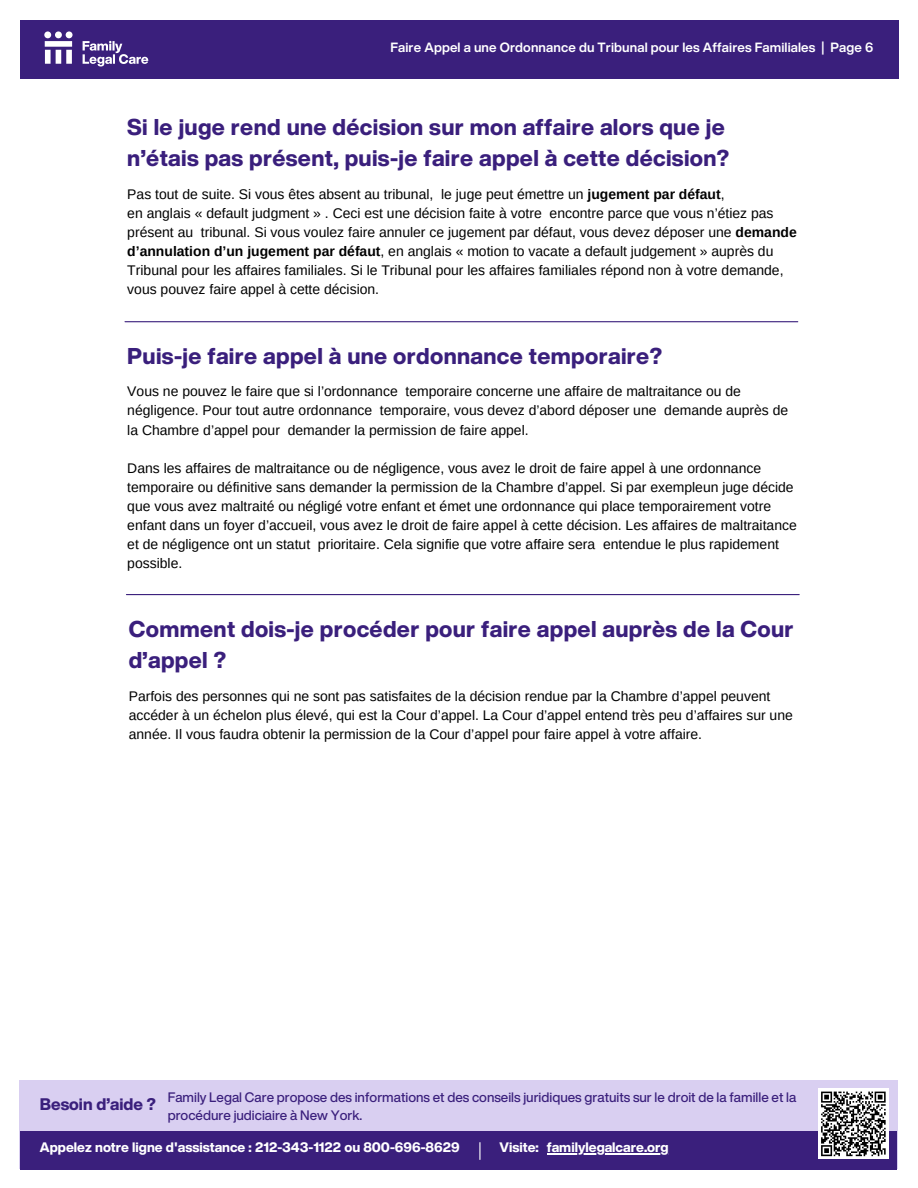
<style>
.page{position:relative;width:918px;height:1188px;background:#fff}
.page>*{position:absolute;margin:0;border:0;box-sizing:border-box;transform-origin:0 0}
.t1{font:800 22.5px/31.5px "Helvetica Now Display";letter-spacing:.015em;color:#3a1f7c}
.t2{font:800 16.5px "Helvetica Now Display";color:#3a1f7c}
.t3{font:13.95px/19.2px "Arimo";color:#000}
.t4{font:500 13.5px/18px "Helvetica Now Display";color:#3a1f7c}
.t5{font:800 13.5px "Helvetica Now Display";color:#fff}
.t6{font:700 13.2px "Helvetica Now Display";letter-spacing:.01em;color:#fff}
.s1{font-weight:700}
</style>
<div class="page">
<div style="left:20px;top:20px;width:878px;height:58px;background:#3a1f7c"></div>
<svg style="left:44px;top:31px;width:104px;height:36px"></svg>
<div style="left:19px;top:1080px;width:879px;height:89px;background:#d9cff1"></div>
<div style="left:20px;top:1131px;width:876px;height:38px;background:#3a1f7c"></div>
<hr style="left:547px;top:1153px;width:122px;height:1px;background:#fff">
<svg style="left:479px;top:1143px;width:2px;height:16px"></svg>
<div style="left:818px;top:1088px;width:71px;height:71px;background:#fff"></div>
<svg style="left:821px;top:1091px;width:65px;height:66px"></svg>
<hr style="left:125px;top:321px;width:673px;height:1px;background:#3a1f7c">
<hr style="left:126px;top:594px;width:673px;height:1px;background:#3a1f7c">
<p class="t6" style="left:391px;top:38px;width:484px">Faire Appel a une Ordonnance du Tribunal pour les Affaires Familiales | Page 6</p>
<h1 class="t1" style="left:127px;top:111px;width:603px">Si le juge rend une décision sur mon affaire alors que je n’étais pas présent, puis-je faire appel à cette décision?</h1>
<p class="t3" style="left:127px;top:184px;width:671px">Pas tout de suite. Si vous êtes absent au tribunal, le juge peut émettre un <span class="s1">jugement par défaut</span>,<br>en anglais « default judgment » . Ceci est une décision faite à votre encontre parce que vous n’étiez pas présent au tribunal. Si vous voulez faire annuler ce jugement par défaut, vous devez déposer une <span class="s1">demande d’annulation d’un jugement par défaut</span>, en anglais « motion to vacate a default judgement » auprès du Tribunal pour les affaires familiales. Si le Tribunal pour les affaires familiales répond non à votre demande, vous pouvez faire appel à cette décision.</p>
<h1 class="t1" style="left:127px;top:340px;width:536px">Puis-je faire appel à une ordonnance temporaire?</h1>
<p class="t3" style="left:127px;top:382px;width:662px">Vous ne pouvez le faire que si l’ordonnance temporaire concerne une affaire de maltraitance ou de négligence. Pour tout autre ordonnance temporaire, vous devez d’abord déposer une demande auprès de la Chambre d’appel pour demander la permission de faire appel.</p>
<p class="t3" style="left:127px;top:458px;width:671px">Dans les affaires de maltraitance ou de négligence, vous avez le droit de faire appel à une ordonnance temporaire ou définitive sans demander la permission de la Chambre d’appel. Si par exempleun juge décide que vous avez maltraité ou négligé votre enfant et émet une ordonnance qui place temporairement votre enfant dans un foyer d’accueil, vous avez le droit de faire appel à cette décision. Les affaires de maltraitance et de négligence ont un statut prioritaire. Cela signifie que votre affaire sera entendue le plus rapidement possible.</p>
<h1 class="t1" style="left:129px;top:613px;width:666px">Comment dois-je procéder pour faire appel auprès de la Cour d’appel ?</h1>
<p class="t3" style="left:129px;top:686px;width:666px">Parfois des personnes qui ne sont pas satisfaites de la décision rendue par la Chambre d’appel peuvent accéder à un échelon plus élevé, qui est la Cour d’appel. La Cour d’appel entend très peu d’affaires sur une année. Il vous faudra obtenir la permission de la Cour d’appel pour faire appel à votre affaire.</p>
<p class="t2" style="left:40px;top:1092px;width:118px">Besoin d’aide ?</p>
<p class="t4" style="left:168px;top:1088px;width:630px">Family Legal Care propose des informations et des conseils juridiques gratuits sur le droit de la famille et la procédure judiciaire à New York.</p>
<p class="t5" style="left:500px;top:1137px;width:41px">Visite:</p>
<p class="t5" style="left:40px;top:1137px;width:421px">Appelez notre ligne d'assistance : 212-343-1122 ou 800-696-8629</p>
<p class="t5" style="left:547px;top:1137px;width:123px">familylegalcare.org</p>
</div>
